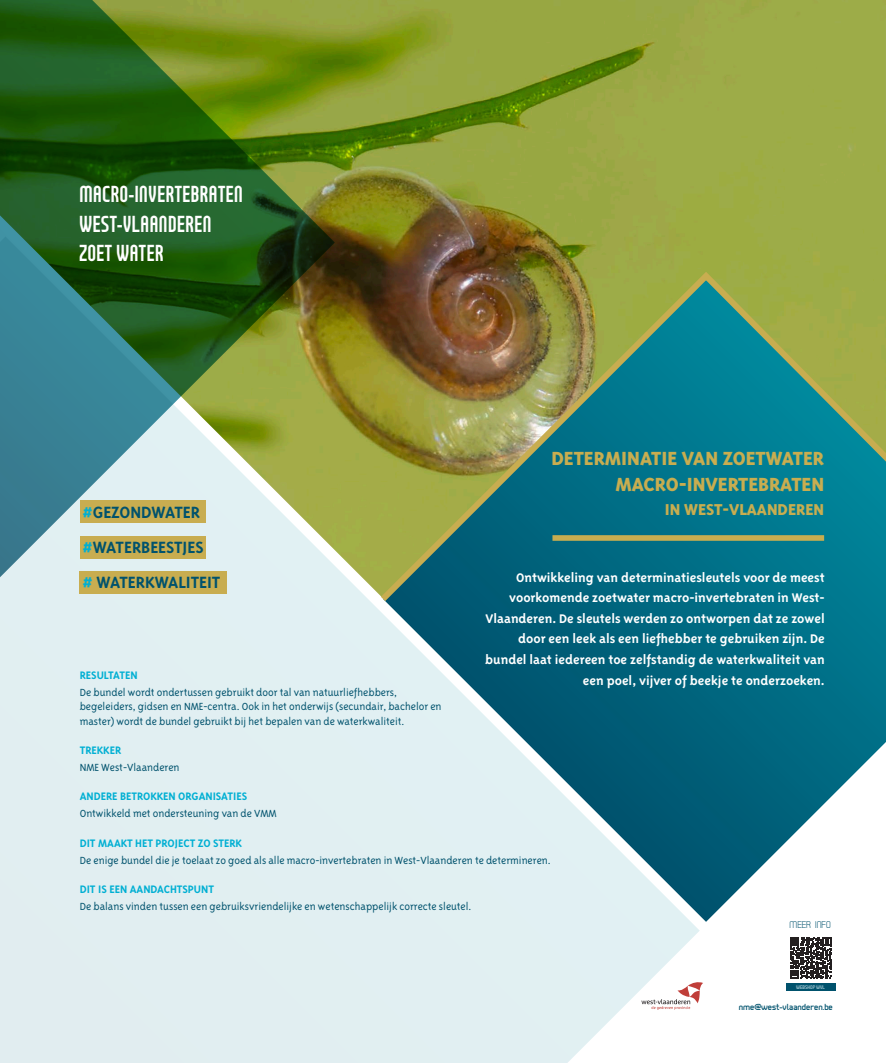
<style>
.page{position:relative;width:886px;height:1063px;background:#fff}
.page>*{position:absolute;margin:0;border:0;box-sizing:border-box;transform-origin:0 0}
.t1{font:23.12px "Tenby Four";color:#fff}
._1_hoofdtitel{font:800 21.88px/26.2px "Triplex Sans OT";color:#c8ad50;text-align:right}
.t2{font:700 18.75px "Triplex Sans OT";color:#00526d}
._1_hoofdtitel-2{font:800 18.12px "Triplex Sans OT";color:#c8ad50}
._2_intro{font:700 14.38px/20.6px "Triplex Sans OT";color:#fff;text-align:right}
._3_Ondertitel{font:700 12.5px "Triplex Sans OT";color:#00afd3}
._5_Body{font:300 11.88px/14.4px "Triplex Sans OT";color:#00526d}
.t3{font:300 9.69px "Tenby Five";color:#00526d}
.t4{font:8.75px "Tenby Five";color:#00526d}
.t5{font:5.19px "Tenby Five";color:#aed0da}
.s1{font-size:21.25px;color:#00afd3}
</style>
<div class="page">
<div style="left:0;top:666px;width:700px;height:397px;background:#e1eff1"></div>
<img style="left:0;top:0;width:886px;height:666px">
<svg style="left:383px;top:608px;width:503px;height:314px;background:#65a1b0"></svg>
<svg style="left:0;top:0;width:335px;height:586px;background:#5b8651"></svg>
<img style="left:374px;top:267px;width:512px;height:341px">
<div style="left:552px;top:535px;width:272px;height:6px;background:#c8ad50"></div>
<div style="left:80px;top:501px;width:126px;height:22px;background:#c8ad50"></div>
<svg style="left:790px;top:937px;width:41px;height:42px"></svg>
<div style="left:786px;top:983px;width:49px;height:8px;background:#00526d"></div>
<svg style="left:641px;top:982px;width:62px;height:28px"></svg>
<div style="left:80px;top:536px;width:126px;height:23px;background:#c8ad50"></div>
<div style="left:80px;top:571px;width:147px;height:23px;background:#c8ad50"></div>
<p class="t1" style="left:79px;top:180px;width:166px">MACRO-INVERTEBRATEN</p>
<p class="t1" style="left:79px;top:210px;width:134px">WEST-VLAANDEREN</p>
<p class="t1" style="left:79px;top:239px;width:86px">ZOET WATER</p>
<p class="t2" style="left:82px;top:502px;width:119px"><span class="s1">#</span>GEZONDWATER</p>
<p class="_1_hoofdtitel" style="left:551px;top:445px;width:274px">DETERMINATIE VAN ZOETWATER<br>MACRO-INVERTEBRATEN</p>
<p class="_1_hoofdtitel-2" style="left:665px;top:500px;width:161px">IN WEST-VLAANDEREN</p>
<p class="t2" style="left:82px;top:537px;width:123px"><span class="s1">#</span>WATERBEESTJES</p>
<p class="t2" style="left:82px;top:572px;width:140px"><span class="s1">#</span> WATERKWALITEIT</p>
<p class="_2_intro" style="left:485px;top:567px;width:341px">Ontwikkeling van determinatiesleutels voor de meest voorkomende zoetwater macro-invertebraten in West-Vlaanderen. De sleutels werden zo ontworpen dat ze zowel door een leek als een liefhebber te gebruiken zijn. De bundel laat iedereen toe zelfstandig de waterkwaliteit van een poel, vijver of beekje te onderzoeken.</p>
<p class="_3_Ondertitel" style="left:80px;top:668px;width:59px">RESULTATEN</p>
<p class="_5_Body" style="left:80px;top:685px;width:363px">De bundel wordt ondertussen gebruikt door tal van natuurliefhebbers, begeleiders, gidsen en NME-centra. Ook in het onderwijs (secundair, bachelor en master) wordt de bundel gebruikt bij het bepalen van de waterkwaliteit.</p>
<p class="_3_Ondertitel" style="left:80px;top:743px;width:43px">TREKKER</p>
<p class="_5_Body" style="left:80px;top:760px;width:101px">NME West-Vlaanderen</p>
<p class="_3_Ondertitel" style="left:80px;top:790px;width:169px">ANDERE BETROKKEN ORGANISATIES</p>
<p class="_5_Body" style="left:80px;top:806px;width:198px">Ontwikkeld met ondersteuning van de VMM</p>
<p class="_3_Ondertitel" style="left:80px;top:836px;width:164px">DIT MAAKT HET PROJECT ZO STERK</p>
<p class="_5_Body" style="left:80px;top:853px;width:472px">De enige bundel die je toelaat zo goed als alle macro-invertebraten in West-Vlaanderen te determineren.</p>
<p class="_3_Ondertitel" style="left:80px;top:882px;width:136px">DIT IS EEN AANDACHTSPUNT</p>
<p class="_5_Body" style="left:80px;top:899px;width:393px">De balans vinden tussen een gebruiksvriendelijke en wetenschappelijk correcte sleutel.</p>
<p class="t3" style="left:789px;top:919px;width:43px">MEER INFO</p>
<p class="t5" style="left:796px;top:984px;width:30px">WEBSHOP WVL</p>
<p class="t4" style="left:739px;top:1002px;width:96px">nme@west-vlaanderen.be</p>
</div>
